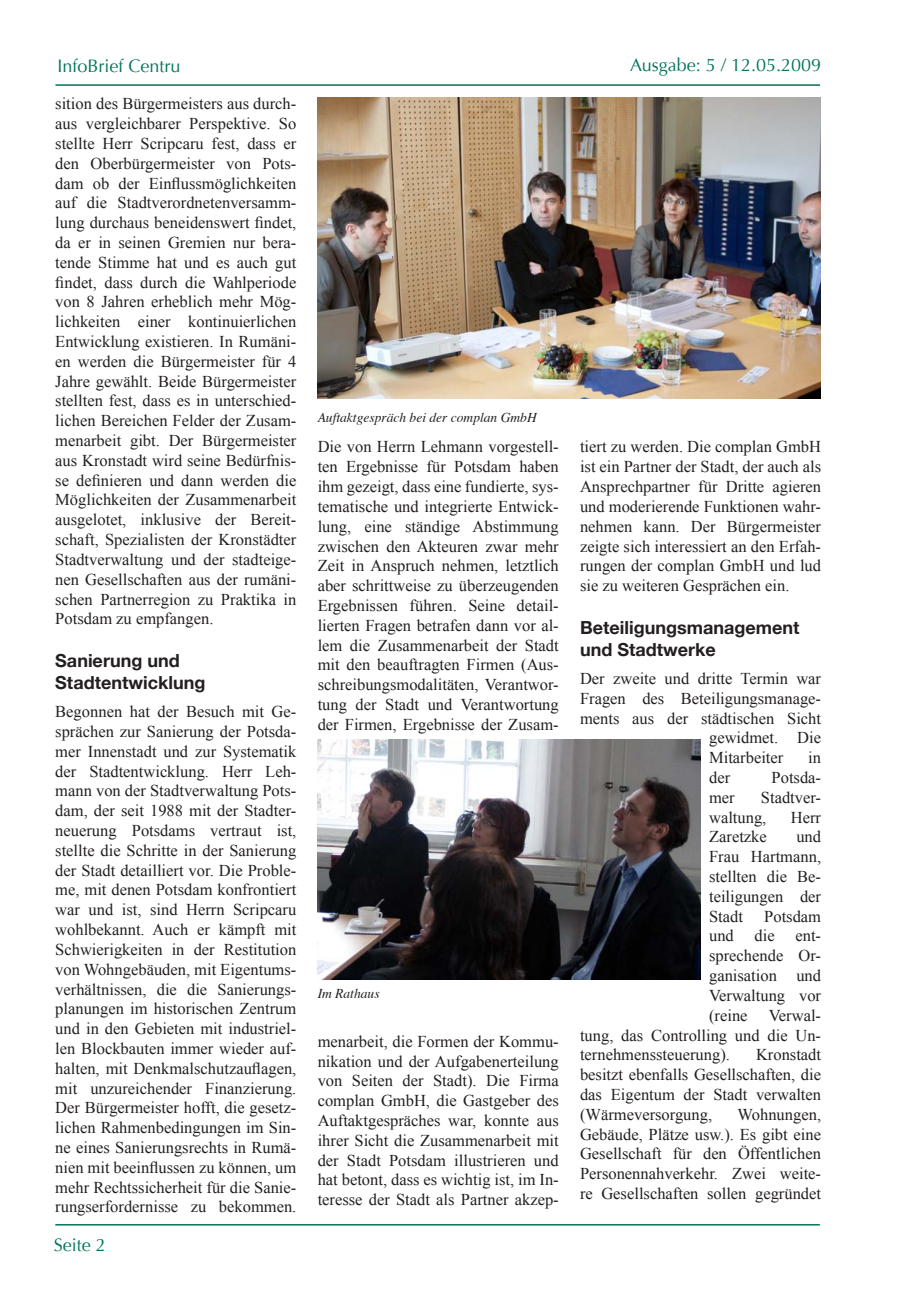
<style>
.page{position:relative;width:919px;height:1289px;background:#fff}
.page>*{position:absolute;margin:0;border:0;box-sizing:border-box;transform-origin:0 0}
.Überschrift_2{font:700 18px/21.6px "Helvetica Neue";color:#231f20}
.Titel_Seitentitel_li{font:18px "Optima";color:#01745c}
.Titel_Seitentitel_Re{font:18px "Optima";color:#01745c}
.Text{font:16.5px/19.8px "Times New Roman";color:#231f20;text-align:justify}
.Hinweis_Bild{font:italic 13.5px "Times";color:#231f20}
</style>
<div class="page">
<hr style="left:55px;top:84px;width:765px;height:2px;background:#01745c">
<hr style="left:55px;top:1223px;width:764px;height:2px;background:#01745c">
<img style="left:317px;top:739px;width:383px;height:240px">
<img style="left:317px;top:98px;width:503px;height:300px">
<p class="Titel_Seitentitel_li" style="left:57px;top:55px;width:125px">InfoBrief Centru</p>
<p class="Titel_Seitentitel_Re" style="left:630px;top:54px;width:192px">Ausgabe: 5 / 12.05.2009</p>
<p class="Text" style="left:55px;top:94px;width:242px">sition des Bürgermeisters aus durch&shy;aus vergleichbarer Perspektive. So stellte Herr Scripcaru fest, dass er den Oberbürgermeister von Pots&shy;dam ob der Einflussmöglichkeiten auf die Stadtverordnetenversamm&shy;lung durchaus beneidenswert findet, da er in seinen Gremien nur bera&shy;tende Stimme hat und es auch gut findet, dass durch die Wahlperiode von 8 Jahren erheblich mehr Mög&shy;lichkeiten einer kontinuierlichen Entwicklung existieren. In Rumäni&shy;en werden die Bürgermeister für 4<br>Jahre gewählt. Beide Bürgermeister stellten fest, dass es in unterschied&shy;lichen Bereichen Felder der Zusam&shy;menarbeit gibt. Der Bürgermeister aus Kronstadt wird seine Bedürfnis&shy;se definieren und dann werden die Möglichkeiten der Zusammenarbeit ausgelotet, inklusive der Bereit&shy;schaft, Spezialisten der Kronstädter Stadtverwaltung und der stadteige&shy;nen Gesellschaften aus der rumäni&shy;schen Partnerregion zu Praktika in Potsdam zu empfangen.</p>
<p class="Überschrift_2" style="left:55px;top:649px;width:151px">Sanierung und<br>Stadtentwicklung</p>
<p class="Text" style="left:55px;top:701px;width:242px">Begonnen hat der Besuch mit Ge&shy;sprächen zur Sanierung der Potsda&shy;mer Innenstadt und zur Systematik der Stadtentwicklung. Herr Leh&shy;mann von der Stadtverwaltung Pots&shy;dam, der seit 1988 mit der Stadter&shy;neuerung Potsdams vertraut ist, stellte die Schritte in der Sanierung der Stadt detailliert vor. Die Proble&shy;me, mit denen Potsdam konfrontiert war und ist, sind Herrn Scripcaru wohlbekannt. Auch er kämpft mit Schwierigkeiten in der Restitution von Wohngebäuden, mit Eigentums&shy;verhältnissen, die die Sanierungs&shy;planungen im historischen Zentrum und in den Gebieten mit industriel&shy;len Blockbauten immer wieder auf&shy;halten, mit Denkmalschutzauflagen, mit unzureichender Finanzierung.<br>Der Bürgermeister hofft, die gesetz&shy;lichen Rahmenbedingungen im Sin&shy;ne eines Sanierungsrechts in Rumä&shy;nien mit beeinflussen zu können, um mehr Rechtssicherheit für die Sanie&shy;rungserfordernisse zu bekommen.</p>
<p class="Titel_Seitentitel_li" style="left:54px;top:1233px;width:54px">Seite 2</p>
<p class="Hinweis_Bild" style="left:317px;top:406px;width:220px">Auftaktgespräch bei der complan GmbH</p>
<p class="Text" style="left:317px;top:437px;width:242px">Die von Herrn Lehmann vorgestell&shy;ten Ergebnisse für Potsdam haben ihm gezeigt, dass eine fundierte, sys&shy;tematische und integrierte Entwick&shy;lung, eine ständige Abstimmung zwischen den Akteuren zwar mehr Zeit in Anspruch nehmen, letztlich aber schrittweise zu überzeugenden Ergebnissen führen. Seine detail&shy;lierten Fragen betrafen dann vor al&shy;lem die Zusammenarbeit der Stadt mit den beauftragten Firmen (Aus&shy;schreibungsmodalitäten, Verantwor&shy;tung der Stadt und Verantwortung der Firmen, Ergebnisse der Zusam-</p>
<p class="Hinweis_Bild" style="left:317px;top:981px;width:63px">Im Rathaus</p>
<p class="Text" style="left:317px;top:1031px;width:242px">menarbeit, die Formen der Kommu&shy;nikation und der Aufgabenerteilung von Seiten der Stadt). Die Firma complan GmbH, die Gastgeber des Auftaktgespräches war, konnte aus ihrer Sicht die Zusammenarbeit mit der Stadt Potsdam illustrieren und hat betont, dass es wichtig ist, im In&shy;teresse der Stadt als Partner akzep-</p>
<p class="Text" style="left:580px;top:437px;width:242px">tiert zu werden. Die complan GmbH ist ein Partner der Stadt, der auch als Ansprechpartner für Dritte agieren und moderierende Funktionen wahr&shy;nehmen kann. Der Bürgermeister zeigte sich interessiert an den Erfah&shy;rungen der complan GmbH und lud sie zu weiteren Gesprächen ein.</p>
<p class="Überschrift_2" style="left:580px;top:616px;width:221px">Beteiligungsmanagement und Stadtwerke</p>
<p class="Text" style="left:580px;top:668px;width:242px">Der zweite und dritte Termin war</p>
<p class="Text" style="left:580px;top:688px;width:242px">Fragen des Beteiligungsmanage-</p>
<p class="Text" style="left:580px;top:708px;width:242px">ments aus der städtischen Sicht</p>
<p class="Text" style="left:709px;top:727px;width:113px">gewidmet. Die</p>
<p class="Text" style="left:709px;top:747px;width:76px">Mitarbeiter</p>
<p class="Text" style="left:808px;top:747px;width:14px">in</p>
<p class="Text" style="left:709px;top:767px;width:23px">der</p>
<p class="Text" style="left:771px;top:767px;width:51px">Potsda-</p>
<p class="Text" style="left:709px;top:787px;width:27px">mer</p>
<p class="Text" style="left:709px;top:787px;width:113px;text-indent:52px">Stadtver&shy;waltung,</p>
<p class="Text" style="left:790px;top:807px;width:32px">Herr</p>
<p class="Text" style="left:709px;top:826px;width:113px;text-indent:87px">und Frau Hartmann, stellten die Be&shy;teiligungen der Stadt</p>
<p class="Text" style="left:709px;top:826px;width:59px">Zaretzke</p>
<p class="Text" style="left:764px;top:906px;width:58px">Potsdam</p>
<p class="Text" style="left:709px;top:925px;width:26px">und</p>
<p class="Text" style="left:754px;top:925px;width:22px">die</p>
<p class="Text" style="left:709px;top:925px;width:113px;text-indent:86px">ent&shy;sprechende Or&shy;ganisation und Verwaltung vor (reine</p>
<p class="Text" style="left:580px;top:1005px;width:242px;text-indent:189px">Verwal&shy;tung, das Controlling und die Un&shy;ternehmenssteuerung).</p>
<p class="Text" style="left:580px;top:1044px;width:242px;text-indent:176px">Kronstadt besitzt ebenfalls Gesellschaften, die das Eigentum der Stadt verwalten (Wärmeversorgung,</p>
<p class="Text" style="left:580px;top:1104px;width:242px;text-indent:157px">Wohnungen, Gebäude, Plätze usw.). Es gibt eine Gesellschaft für den Öffentlichen Personennahverkehr. Zwei weite&shy;re Gesellschaften sollen gegründet</p>
</div>
